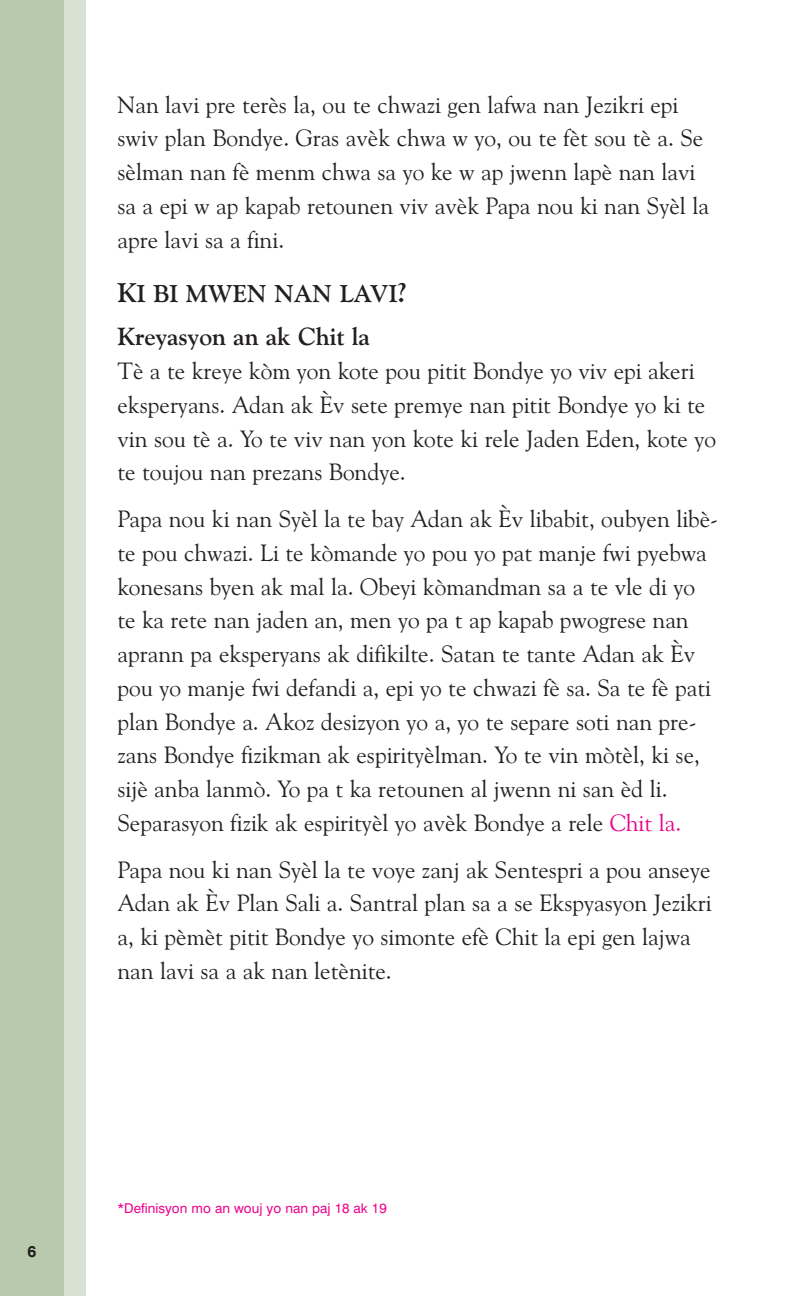
<style>
.page{position:relative;width:810px;height:1296px;background:#fff}
.page>*{position:absolute;margin:0;border:0;box-sizing:border-box;transform-origin:0 0}
.t1{font:700 24.75px "Goudy Old Style BT";color:#231f20}
.t2{font:700 24.3px "Goudy Old Style BT";color:#231f20}
.t3{font:23.62px/33.8px "Goudy Old Style BT";color:#231f20}
.t4{font:700 15.75px "Swiss 721 BT";color:#231f20}
.t5{font:13.5px "Swiss 721 BT";color:#ed028c}
.s1{font-size:27px}
.s2{color:#ed028c}
</style>
<div class="page">
<svg style="left:0;top:0;width:86px;height:1296px"></svg>
<p class="t3" style="left:117px;top:89px;width:593px">Nan lavi pre terès la, ou te chwazi gen lafwa nan Jezikri epi swiv plan Bondye. Gras avèk chwa w yo, ou te fèt sou tè a. Se sèlman nan fè menm chwa sa yo ke w ap jwenn lapè nan lavi sa a epi w ap kapab retounen viv avèk Papa nou ki nan Syèl la apre lavi sa a fini.</p>
<p class="t2" style="left:117px;top:283px;width:292px"><span class="s1">K</span>I BI MWEN NAN LAVI<span class="s1">?</span></p>
<p class="t1" style="left:117px;top:327px;width:254px">Kreyasyon an ak Chit la</p>
<p class="t3" style="left:117px;top:356px;width:600px">Tè a te kreye kòm yon kote pou pitit Bondye yo viv epi akeri eksperyans. Adan ak Èv sete premye nan pitit Bondye yo ki te vin sou tè a. Yo te viv nan yon kote ki rele Jaden Eden, kote yo te toujou nan prezans Bondye.</p>
<p class="t3" style="left:117px;top:504px;width:602px">Papa nou ki nan Syèl la te bay Adan ak Èv libabit, oubyen libè&shy;te pou chwazi. Li te kòmande yo pou yo pat manje fwi pyebwa konesans byen ak mal la. Obeyi kòmandman sa a te vle di yo te ka rete nan jaden an, men yo pa t ap kapab pwogrese nan aprann pa eksperyans ak difikilte. Satan te tante Adan ak Èv pou yo manje fwi defandi a, epi yo te chwazi fè sa. Sa te fè pati plan Bondye a. Akoz desizyon yo a, yo te separe soti nan pre&shy;zans Bondye fizikman ak espirityèlman. Yo te vin mòtèl, ki se, sijè anba lanmò. Yo pa t ka retounen al jwenn ni san èd li.<br>Separasyon fizik ak espirityèl yo avèk Bondye a rele <span class="s2">Chit la.</span></p>
<p class="t3" style="left:117px;top:854px;width:596px">Papa nou ki nan Syèl la te voye zanj ak Sentespri a pou anseye Adan ak Èv Plan Sali a. Santral plan sa a se Ekspyasyon Jezikri a, ki pèmèt pitit Bondye yo simonte efè Chit la epi gen lajwa nan lavi sa a ak nan letènite.</p>
<p class="t4" style="left:28px;top:1242px;width:10px">6</p>
<p class="t5" style="left:117px;top:1203px;width:271px">*Definisyon mo an wouj yo nan paj 18 ak 19</p>
</div>
